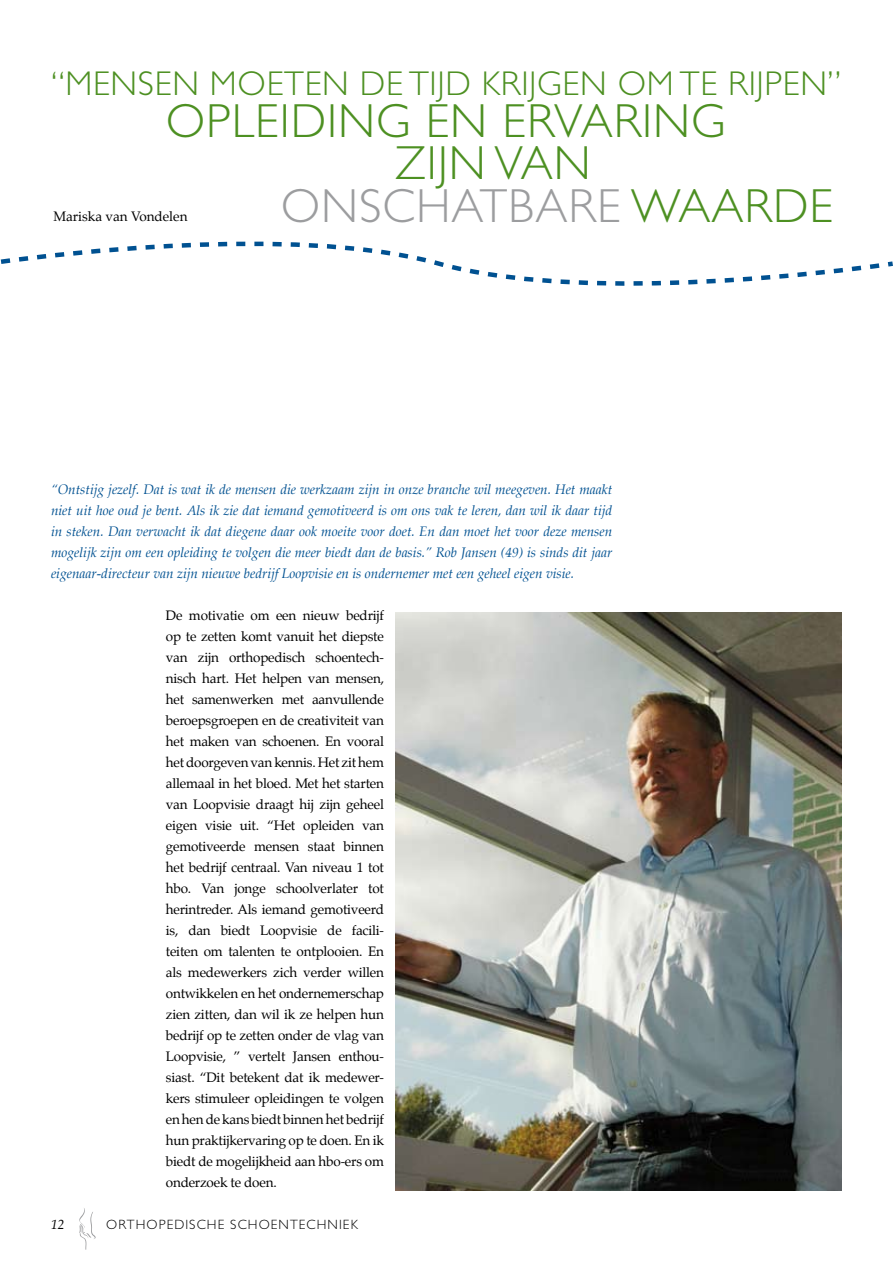
<style>
.page{position:relative;width:893px;height:1263px;background:#fff}
.page>*{position:absolute;margin:0;border:0;box-sizing:border-box;transform-origin:0 0}
.t1{font:300 48px "Gill Sans";letter-spacing:.02em;color:#4d9022}
.t2{font:300 48px "Gill Sans";letter-spacing:.02em;color:#9c9d9f}
.t3{font:300 34.5px "Gill Sans";letter-spacing:.02em;color:#4d9022}
.t4{font:13.5px/21px "Palatino";letter-spacing:-.015em;color:#000;text-align:justify}
.t5{font:italic 13.5px/21px "Palatino";color:#005191;text-align:justify}
.t6{font:300 13.5px "Gill Sans";color:#000}
.t7{font:italic 13.5px "Palatino";color:#000}
.s1{color:#4d9022}
</style>
<div class="page">
<svg style="left:0;top:241px;width:893px;height:45px"></svg>
<img style="left:395px;top:612px;width:447px;height:579px">
<svg style="left:79px;top:1208px;width:17px;height:41px"></svg>
<p class="t3" style="left:51px;top:64px;width:792px">“MENSEN MOETEN DE TIJD KRIJGEN OM TE RIJPEN”</p>
<p class="t1" style="left:51px;top:94px;width:77px">O</p>
<p class="t1" style="left:206px;top:94px;width:521px">PLEIDING EN ERVARING</p>
<p class="t1" style="left:395px;top:136px;width:197px">ZIJN VAN</p>
<p class="t2" style="left:281px;top:179px;width:554px">ONSCHATBARE <span class="s1">WAARDE</span></p>
<p class="t4" style="left:53px;top:205px;width:136px">Mariska van Vondelen</p>
<p class="t5" style="left:51px;top:479px;width:563px">“Ontstijg jezelf. Dat is wat ik de mensen die werkzaam zijn in onze branche wil meegeven. Het maakt niet uit hoe oud je bent. Als ik zie dat iemand gemotiveerd is om ons vak te leren, dan wil ik daar tijd in steken. Dan verwacht ik dat diegene daar ook moeite voor doet. En dan moet het voor deze mensen mogelijk zijn om een opleiding te volgen die meer biedt dan de basis.” Rob Jansen (49) is sinds dit jaar eigenaar-directeur van zijn nieuwe bedrijf Loopvisie en is ondernemer met een geheel eigen visie.</p>
<p class="t4" style="left:166px;top:604px;width:220px">De motivatie om een nieuw bedrijf op te zetten komt vanuit het diepste van zijn orthopedisch schoentech&shy;nisch hart. Het helpen van mensen, het samenwerken met aanvullende beroepsgroepen en de creativiteit van het maken van schoenen. En vooral het doorgeven van kennis. Het zit hem allemaal in het bloed. Met het starten van Loopvisie draagt hij zijn geheel eigen visie uit. “Het opleiden van gemotiveerde mensen staat binnen het bedrijf centraal. Van niveau 1 tot hbo. Van jonge schoolverlater tot herintreder. Als iemand gemotiveerd is, dan biedt Loopvisie de facili&shy;teiten om talenten te ontplooien. En als medewerkers zich verder willen ontwikkelen en het ondernemerschap zien zitten, dan wil ik ze helpen hun bedrijf op te zetten onder de vlag van Loopvisie, ” vertelt Jansen enthou&shy;siast. “Dit betekent dat ik medewer&shy;kers stimuleer opleidingen te volgen en hen de kans biedt binnen het bedrijf hun praktijkervaring op te doen. En ik biedt de mogelijkheid aan hbo-ers om onderzoek te doen.</p>
<p class="t7" style="left:51px;top:1213px;width:15px">12</p>
<p class="t6" style="left:106px;top:1216px;width:10px">ORTHOPEDISCHE</p>
<p class="t6" style="left:230px;top:1216px;width:11px">SCHOENTECHNIEK</p>
</div>
